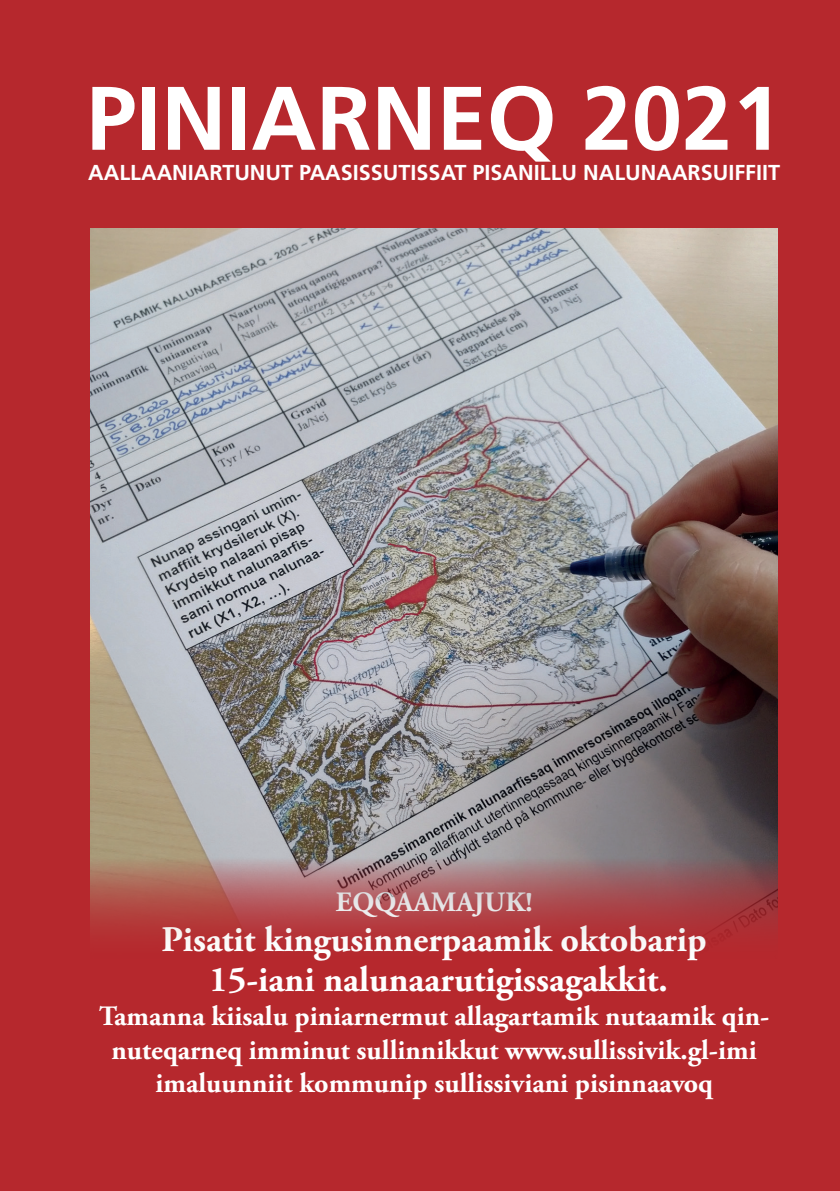
<style>
.page{position:relative;width:840px;height:1191px;background:#fff}
.page>*{position:absolute;margin:0;border:0;box-sizing:border-box;transform-origin:0 0}
.t1{font:700 90px "Frutiger LT Std";color:#fff}
.t2{font:700 36px/40px "Adobe Garamond Pro";color:#fff;text-align:center}
.t3{font:700 28px/33.6px "Adobe Garamond Pro";color:#fff;text-align:center}
.t4{font:700 21.6px "Frutiger LT Std";color:#fff}
</style>
<div class="page">
<div style="left:0;top:0;width:839px;height:1191px;background:#b6282d"></div>
<img style="left:91px;top:229px;width:686px;height:710px">
<p class="t1" style="left:86px;top:66px;width:697px">PINIARNEQ 2021</p>
<p class="t4" style="left:88px;top:160px;width:693px">AALLAANIARTUNUT PAASISSUTISSAT PISANILLU NALUNAARSUIFFIIT</p>
<p class="t3" style="left:335px;top:886px;width:198px">EQQAAMAJUK!</p>
<p class="t2" style="left:161px;top:920px;width:546px">Pisatit kingusinnerpaamik oktobarip<br>15-iani nalunaarutigissagakkit.</p>
<p class="t3" style="left:99px;top:999px;width:671px">Tamanna kiisalu piniarnermut allagartamik nutaamik qin&shy;nuteqarneq imminut sullinnikkut www.sullissivik.gl-imi imaluunniit kommunip sullissiviani pisinnaavoq</p>
</div>
